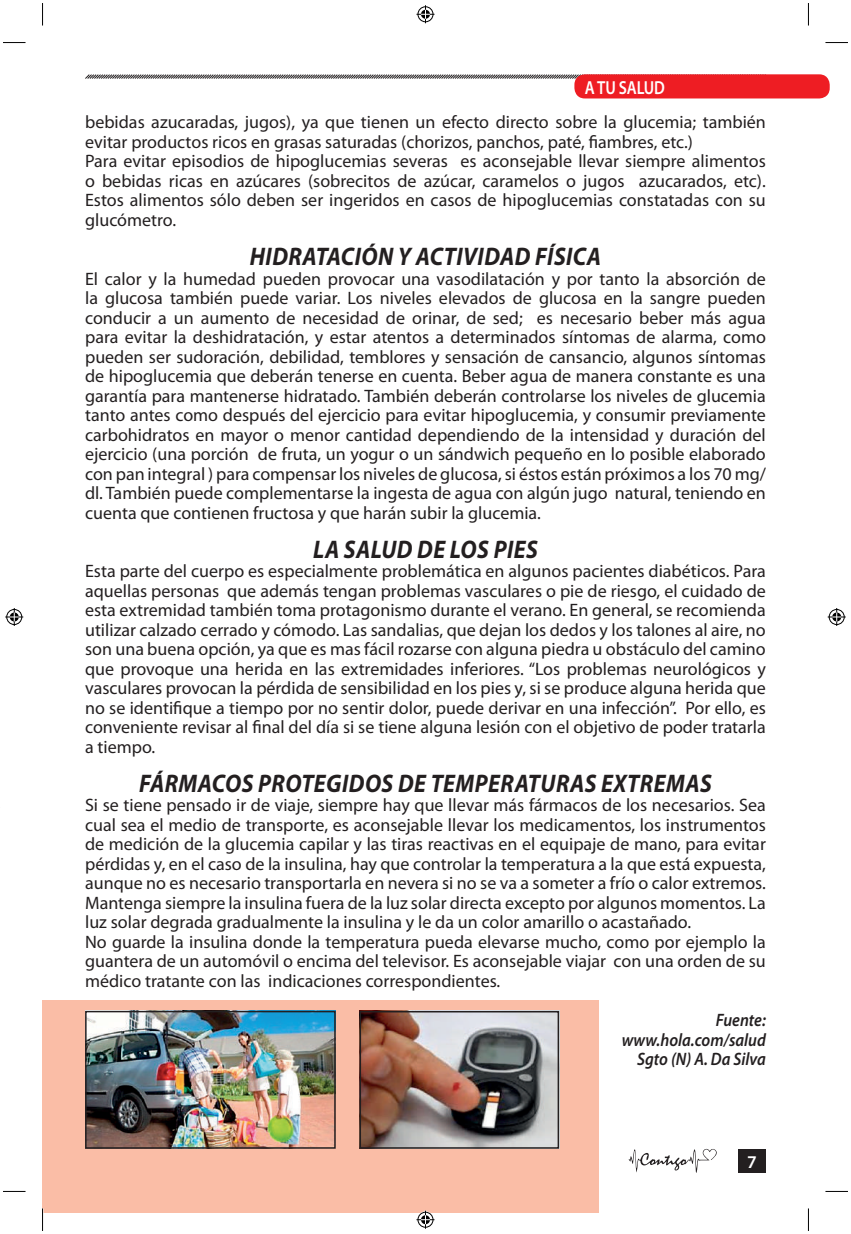
<style>
.page{position:relative;width:851px;height:1234px;background:#fff}
.page>*{position:absolute;margin:0;border:0;box-sizing:border-box;transform-origin:0 0}
.t1{font:italic 700 25.5px "Myriad Pro";letter-spacing:.02em;color:#231f20;scale:.9 1}
.t2{font:600 18.9px "Myriad Pro";letter-spacing:-.01em;color:#fff;scale:.83 1}
.t3{font:18px/19.5px "Myriad Pro";color:#231f20}
.t4{font:italic 600 18px/19.5px "Myriad Pro";color:#231f20;text-align:right;scale:.9 1}
.t5{font:600 18px "Myriad Pro";color:#fff}
</style>
<div class="page">
<div style="left:738px;top:1148px;width:27px;height:24px;background:#231f20"></div>
<svg style="left:85px;top:74px;width:496px;height:5px;background:#929191"></svg>
<svg style="left:628px;top:1148px;width:88px;height:24px"></svg>
<div style="left:43px;top:999px;width:556px;height:213px;background:#fabda6"></div>
<div style="left:574px;top:74px;width:255px;height:24px;background:#ee1d23;border-radius:10px"></div>
<img style="left:88px;top:1013px;width:244px;height:132px">
<div style="left:85px;top:1010px;width:250px;height:138px;border:2px solid #231f20"></div>
<img style="left:362px;top:1013px;width:194px;height:132px">
<div style="left:359px;top:1010px;width:200px;height:138px;border:2px solid #231f20"></div>
<svg style="left:3px;top:42px;width:23px;height:1px"></svg>
<svg style="left:825px;top:42px;width:22px;height:1px"></svg>
<svg style="left:3px;top:1190px;width:22px;height:1px"></svg>
<svg style="left:826px;top:1190px;width:21px;height:1px"></svg>
<svg style="left:42px;top:3px;width:1px;height:23px"></svg>
<svg style="left:42px;top:1208px;width:1px;height:22px"></svg>
<svg style="left:808px;top:3px;width:1px;height:23px"></svg>
<svg style="left:808px;top:1208px;width:1px;height:22px"></svg>
<svg style="left:416px;top:5px;width:18px;height:18px"></svg>
<svg style="left:416px;top:1210px;width:18px;height:18px"></svg>
<svg style="left:5px;top:608px;width:18px;height:18px"></svg>
<svg style="left:827px;top:608px;width:18px;height:18px"></svg>
<p class="t2" style="left:584px;top:75px;width:98px">A TU SALUD</p>
<p class="t3" style="left:85px;top:112px;width:682px">bebidas azucaradas, jugos), ya que tienen un efecto directo sobre la glucemia; también evitar productos ricos en grasas saturadas (chorizos, panchos, paté, fiambres, etc.)<br>Para evitar episodios de hipoglucemias severas es aconsejable llevar siempre alimentos o bebidas ricas en azúcares (sobrecitos de azúcar, caramelos o jugos azucarados, etc).<br>Estos alimentos sólo deben ser ingeridos en casos de hipoglucemias constatadas con su glucómetro.</p>
<h1 class="t1" style="left:250px;top:240px;width:33px">HIDRATACIÓN</h1>
<h1 class="t1" style="left:398px;top:240px;width:34px">Y ACTI</h1>
<h1 class="t1" style="left:463px;top:240px;width:32px">VIDAD</h1>
<h1 class="t1" style="left:535px;top:240px;width:13px">FÍSICA</h1>
<p class="t3" style="left:85px;top:268px;width:682px;text-align:justify">El calor y la humedad pueden provocar una vasodilatación y por tanto la absorción de la glucosa también puede variar. Los niveles elevados de glucosa en la sangre pueden conducir a un aumento de necesidad de orinar, de sed; es necesario beber más agua para evitar la deshidratación, y estar atentos a determinados síntomas de alarma, como pueden ser sudoración, debilidad, temblores y sensación de cansancio, algunos síntomas de hipoglucemia que deberán tenerse en cuenta. Beber agua de manera constante es una garantía para mantenerse hidratado. También deberán controlarse los niveles de glucemia tanto antes como después del ejercicio para evitar hipoglucemia, y consumir previamente carbohidratos en mayor o menor cantidad dependiendo de la intensidad y duración del ejercicio (una porción de fruta, un yogur o un sándwich pequeño en lo posible elaborado con pan integral ) para compensar los niveles de glucosa, si éstos están próximos a los 70 mg/ dl. También puede complementarse la ingesta de agua con algún jugo natural, teniendo en cuenta que contienen fructosa y que harán subir la glucemia.</p>
<h1 class="t1" style="left:313px;top:532px;width:51px">LA SALUD</h1>
<h1 class="t1" style="left:417px;top:532px;width:98px">DELOS PIES</h1>
<p class="t3" style="left:85px;top:561px;width:682px;text-align:justify">Esta parte del cuerpo es especialmente problemática en algunos pacientes diabéticos. Para aquellas personas que además tengan problemas vasculares o pie de riesgo, el cuidado de esta extremidad también toma protagonismo durante el verano. En general, se recomienda utilizar calzado cerrado y cómodo. Las sandalias, que dejan los dedos y los talones al aire, no son una buena opción, ya que es mas fácil rozarse con alguna piedra u obstáculo del camino que provoque una herida en las extremidades inferiores. “Los problemas neurológicos y vasculares provocan la pérdida de sensibilidad en los pies y, si se produce alguna herida que no se identifique a tiempo por no sentir dolor, puede derivar en una infección”. Por ello, es conveniente revisar al final del día si se tiene alguna lesión con el objetivo de poder tratarla a tiempo.</p>
<h1 class="t1" style="left:139px;top:766px;width:30px">FÁRMACOS</h1>
<h1 class="t1" style="left:258px;top:766px;width:16px">PROTEGIDOS</h1>
<h1 class="t1" style="left:398px;top:766px;width:53px">DE TEMPERATURAS</h1>
<h1 class="t1" style="left:601px;top:766px;width:17px">EXTREMAS</h1>
<p class="t3" style="left:85px;top:795px;width:682px">Si se tiene pensado ir de viaje, siempre hay que llevar más fármacos de los necesarios. Sea cual sea el medio de transporte, es aconsejable llevar los medicamentos, los instrumentos de medición de la glucemia capilar y las tiras reactivas en el equipaje de mano, para evitar pérdidas y, en el caso de la insulina, hay que controlar la temperatura a la que está expuesta, aunque no es necesario transportarla en nevera si no se va a someter a frío o calor extremos.<br>Mantenga siempre la insulina fuera de la luz solar directa excepto por algunos momentos. La luz solar degrada gradualmente la insulina y le da un color amarillo o acastañado.<br>No guarde la insulina donde la temperatura pueda elevarse mucho, como por ejemplo la guantera de un automóvil o encima del televisor. Es aconsejable viajar con una orden de su médico tratante con las indicaciones correspondientes.</p>
<p class="t4" style="left:621px;top:1009px;width:162px">Fuente: www.hola.com/salud<br>Sgto (N) A. Da Silva</p>
<p class="t5" style="left:747px;top:1149px;width:11px">7</p>
</div>
